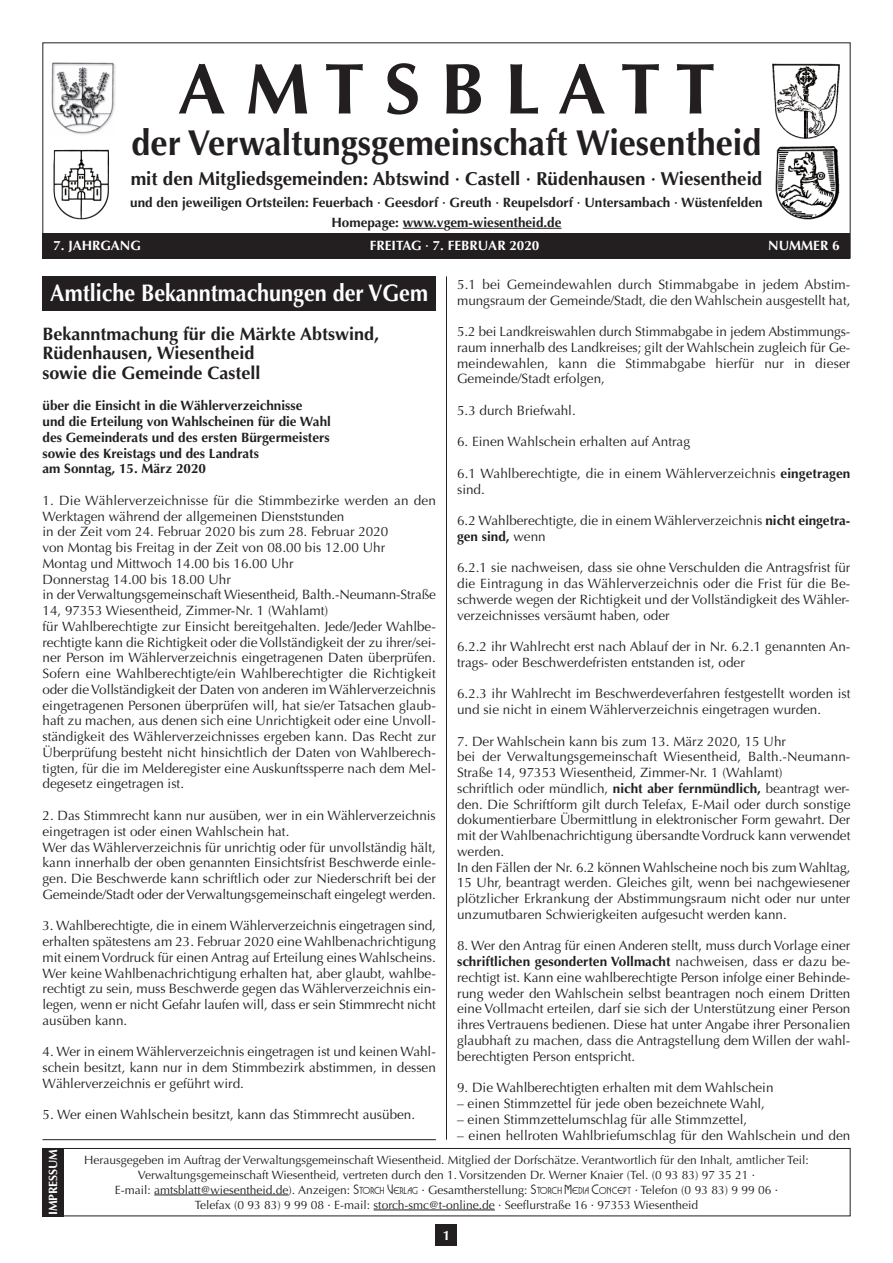
<style>
.page{position:relative;width:893px;height:1263px;background:#fff}
.page>*{position:absolute;margin:0;border:0;box-sizing:border-box;transform-origin:0 0}
.t1{font:700 72px "Optima";color:#231f20}
.t2{font:700 36px "Optima";color:#231f20;scale:.95 1}
.t3{font:700 24px "Optima";color:#fff;scale:.9 1}
.t4{font:700 18.75px "Optima";color:#231f20}
.t5{font:700 18px/19.5px "Optima";color:#231f20}
.t6{font:13.5px/15.8px "Optima";color:#231f20}
.t7{font:700 13.5px/15.8px "Optima";color:#231f20;text-align:center}
.t8{font:700 13.5px "Optima";color:#fff}
.t9{font:12px/15px "Optima";color:#231f20;text-align:center}
.t10{font:700 12px "Optima";letter-spacing:-.005em;color:#fff}
.s1{font-weight:700}
.s2{font-family:"Busorama";font-weight:500}
.s3{font-family:"Busorama";font-weight:500;font-size:9px}
</style>
<div class="page">
<div style="left:436px;top:1225px;width:21px;height:21px;background:#231f20"></div>
<hr style="left:403px;top:228px;width:41px;height:1px;background:#231f20">
<hr style="left:450px;top:228px;width:111px;height:1px;background:#231f20">
<div style="left:43px;top:233px;width:807px;height:26px;background:#231f20"></div>
<hr style="left:446px;top:276px;width:1px;height:864px;background:#231f20">
<div style="left:43px;top:1148px;width:807px;height:68px;border:1px solid #231f20"></div>
<hr style="left:154px;top:1194px;width:135px;height:1px;background:#231f20">
<hr style="left:374px;top:1209px;width:121px;height:1px;background:#231f20">
<div style="left:43px;top:1148px;width:21px;height:68px;background:#231f20"></div>
<div style="left:43px;top:276px;width:393px;height:34px;background:#231f20"></div>
<img style="left:51px;top:62px;width:65px;height:73px">
<img style="left:53px;top:149px;width:56px;height:70px">
<img style="left:775px;top:146px;width:64px;height:74px">
<img style="left:772px;top:64px;width:68px;height:75px">
<hr style="left:43px;top:1139px;width:393px;height:1px;background:#231f20">
<h1 class="t1" style="left:178px;top:47px;width:539px">A M T S B L A T T</h1>
<h2 class="t2" style="left:132px;top:122px;width:664px">der Verwaltungsgemeinschaft Wiesentheid</h2>
<h3 class="t4" style="left:131px;top:168px;width:633px">mit den Mitgliedsgemeinden: Abtswind · Castell · Rüdenhausen · Wiesentheid</h3>
<p class="t7" style="left:130px;top:193px;width:634px;line-height:19.4px">und den jeweiligen Ortsteilen: Feuerbach · Geesdorf · Greuth · Reupelsdorf · Untersambach · Wüstenfelden<br>Homepage: www.vgem-wiesentheid.de</p>
<p class="t8" style="left:53px;top:238px;width:89px">7. JAHRGANG</p>
<p class="t8" style="left:370px;top:238px;width:171px">FREITAG · 7. FEBRUAR 2020</p>
<p class="t8" style="left:768px;top:238px;width:73px">NUMMER 6</p>
<h3 class="t3" style="left:50px;top:279px;width:421px">Amtliche Bekanntmachungen der VGem</h3>
<p class="t6" style="left:457px;top:277px;width:395px">5.1 bei Gemeindewahlen durch Stimmabgabe in jedem Abstim&shy;mungsraum der Gemeinde/Stadt, die den Wahlschein ausgestellt hat,</p>
<p class="t6" style="left:457px;top:324px;width:395px;text-align:justify">5.2 bei Landkreiswahlen durch Stimmabgabe in jedem Abstimmungs&shy;raum innerhalb des Landkreises; gilt der Wahlschein zugleich für Ge&shy;meindewahlen, kann die Stimmabgabe hierfür nur in dieser Gemeinde/Stadt erfolgen,</p>
<p class="t6" style="left:457px;top:403px;width:120px">5.3 durch Briefwahl.</p>
<p class="t6" style="left:457px;top:434px;width:234px">6. Einen Wahlschein erhalten auf Antrag</p>
<p class="t6" style="left:457px;top:466px;width:395px">6.1 Wahlberechtigte, die in einem Wählerverzeichnis <span class="s1">eingetragen </span>sind.</p>
<p class="t6" style="left:457px;top:513px;width:395px">6.2 Wahlberechtigte, die in einem Wählerverzeichnis <span class="s1">nicht eingetra&shy;gen sind,</span> wenn</p>
<p class="t6" style="left:457px;top:560px;width:395px;text-align:justify">6.2.1 sie nachweisen, dass sie ohne Verschulden die Antragsfrist für die Eintragung in das Wählerverzeichnis oder die Frist für die Be&shy;schwerde wegen der Richtigkeit und der Vollständigkeit des Wähler&shy;verzeichnisses versäumt haben, oder</p>
<p class="t6" style="left:457px;top:639px;width:395px">6.2.2 ihr Wahlrecht erst nach Ablauf der in Nr. 6.2.1 genannten An&shy;trags- oder Beschwerdefristen entstanden ist, oder</p>
<p class="t6" style="left:457px;top:686px;width:395px">6.2.3 ihr Wahlrecht im Beschwerdeverfahren festgestellt worden ist und sie nicht in einem Wählerverzeichnis eingetragen wurden.</p>
<p class="t6" style="left:457px;top:733px;width:395px">7. Der Wahlschein kann bis zum 13. März 2020, 15 Uhr<br>bei der Verwaltungsgemeinschaft Wiesentheid, Balth.-Neumann-Straße 14, 97353 Wiesentheid, Zimmer-Nr. 1 (Wahlamt)<br>schriftlich oder mündlich, <span class="s1">nicht aber fernmündlich,</span> beantragt wer&shy;den. Die Schriftform gilt durch Telefax, E-Mail oder durch sonstige dokumentierbare Übermittlung in elektronischer Form gewahrt. Der mit der Wahlbenachrichtigung übersandte Vordruck kann verwendet werden.<br>In den Fällen der Nr. 6.2 können Wahlscheine noch bis zum Wahltag, 15 Uhr, beantragt werden. Gleiches gilt, wenn bei nachgewiesener plötzlicher Erkrankung der Abstimmungsraum nicht oder nur unter unzumutbaren Schwierigkeiten aufgesucht werden kann.</p>
<p class="t6" style="left:457px;top:938px;width:395px;text-align:justify">8. Wer den Antrag für einen Anderen stellt, muss durch Vorlage einer <span class="s1">schriftlichen gesonderten Vollmacht</span> nachweisen, dass er dazu be&shy;rechtigt ist. Kann eine wahlberechtigte Person infolge einer Behinde&shy;rung weder den Wahlschein selbst beantragen noch einem Dritten eine Vollmacht erteilen, darf sie sich der Unterstützung einer Person ihres Vertrauens bedienen. Diese hat unter Angabe ihrer Personalien glaubhaft zu machen, dass die Antragstellung dem Willen der wahl&shy;berechtigten Person entspricht.</p>
<p class="t6" style="left:457px;top:1080px;width:318px">9. Die Wahlberechtigten erhalten mit dem Wahlschein</p>
<p class="t6" style="left:457px;top:1096px;width:309px">– einen Stimmzettel für jede oben bezeichnete Wahl,</p>
<p class="t6" style="left:457px;top:1111px;width:292px">– einen Stimmzettelumschlag für alle Stimmzettel,</p>
<p class="t6" style="left:457px;top:1127px;width:395px">– einen hellroten Wahlbriefumschlag für den Wahlschein und den</p>
<h3 class="t5" style="left:43px;top:324px;width:338px">Bekanntmachung für die Märkte Abtswind,<br>Rüdenhausen, Wiesentheid<br>sowie die Gemeinde Castell</h3>
<p class="t7" style="left:43px;top:398px;width:290px;text-align:left">über die Einsicht in die Wählerverzeichnisse<br>und die Erteilung von Wahlscheinen für die Wahl des Gemeinderats und des ersten Bürgermeisters sowie des Kreistags und des Landrats<br>am Sonntag, 15. März 2020</p>
<p class="t6" style="left:43px;top:493px;width:395px">1. Die Wählerverzeichnisse für die Stimmbezirke werden an den Werktagen während der allgemeinen Dienststunden<br>in der Zeit vom 24. Februar 2020 bis zum 28. Februar 2020<br>von Montag bis Freitag in der Zeit von 08.00 bis 12.00 Uhr<br>Montag und Mittwoch 14.00 bis 16.00 Uhr<br>Donnerstag 14.00 bis 18.00 Uhr<br>in der Verwaltungsgemeinschaft Wiesentheid, Balth.-Neumann-Straße 14, 97353 Wiesentheid, Zimmer-Nr. 1 (Wahlamt)<br>für Wahlberechtigte zur Einsicht bereitgehalten. Jede/Jeder Wahlbe&shy;rechtigte kann die Richtigkeit oder die Vollständigkeit der zu ihrer/sei&shy;ner Person im Wählerverzeichnis eingetragenen Daten überprüfen.<br>Sofern eine Wahlberechtigte/ein Wahlberechtigter die Richtigkeit oder die Vollständigkeit der Daten von anderen im Wählerverzeichnis eingetragenen Personen überprüfen will, hat sie/er Tatsachen glaub&shy;haft zu machen, aus denen sich eine Unrichtigkeit oder eine Unvoll&shy;ständigkeit des Wählerverzeichnisses ergeben kann. Das Recht zur Überprüfung besteht nicht hinsichtlich der Daten von Wahlberech&shy;tigten, für die im Melderegister eine Auskunftssperre nach dem Mel&shy;degesetz eingetragen ist.</p>
<p class="t6" style="left:43px;top:808px;width:395px">2. Das Stimmrecht kann nur ausüben, wer in ein Wählerverzeichnis eingetragen ist oder einen Wahlschein hat.<br>Wer das Wählerverzeichnis für unrichtig oder für unvollständig hält, kann innerhalb der oben genannten Einsichtsfrist Beschwerde einle&shy;gen. Die Beschwerde kann schriftlich oder zur Niederschrift bei der Gemeinde/Stadt oder der Verwaltungsgemeinschaft eingelegt werden.</p>
<p class="t6" style="left:43px;top:918px;width:395px;text-align:justify">3. Wahlberechtigte, die in einem Wählerverzeichnis eingetragen sind, erhalten spätestens am 23. Februar 2020 eine Wahlbenachrichtigung mit einem Vordruck für einen Antrag auf Erteilung eines Wahlscheins.<br>Wer keine Wahlbenachrichtigung erhalten hat, aber glaubt, wahlbe&shy;rechtigt zu sein, muss Beschwerde gegen das Wählerverzeichnis ein&shy;legen, wenn er nicht Gefahr laufen will, dass er sein Stimmrecht nicht ausüben kann.</p>
<p class="t6" style="left:43px;top:1044px;width:395px;text-align:justify">4. Wer in einem Wählerverzeichnis eingetragen ist und keinen Wahl&shy;schein besitzt, kann nur in dem Stimmbezirk abstimmen, in dessen Wählerverzeichnis er geführt wird.</p>
<p class="t6" style="left:43px;top:1107px;width:374px">5. Wer einen Wahlschein besitzt, kann das Stimmrecht ausüben.</p>
<p class="t9" style="left:84px;top:1152px;width:726px">Herausgegeben im Auftrag der Verwaltungsgemeinschaft Wiesentheid. Mitglied der Dorfschätze. Verantwortlich für den Inhalt, amtlicher Teil:<br>Verwaltungsgemeinschaft Wiesentheid, vertreten durch den 1. Vorsitzenden Dr. Werner Knaier (Tel. (0 93 83) 97 35 21 ·<br>E-mail: amtsblatt@wiesentheid.de). Anzeigen: <span class="s2">S</span><span class="s3">TORCH</span> <span class="s2">V</span><span class="s3">ERLAG</span> · Gesamtherstellung: <span class="s2">S</span><span class="s3">TORCH</span> <span class="s2">M</span><span class="s3">EDIA</span> <span class="s2">C</span><span class="s3">ONCEPT</span> · Telefon (0 93 83) 9 99 06 ·<br>Telefax (0 93 83) 9 99 08 · E-mail: storch-smc@t-online.de · Seeflurstraße 16 · 97353 Wiesentheid</p>
<p class="t10" style="left:46px;top:1215px;width:68px;rotate:-90deg">IMPRESSUM</p>
<p class="t8" style="left:443px;top:1227px;width:9px">1</p>
</div>
